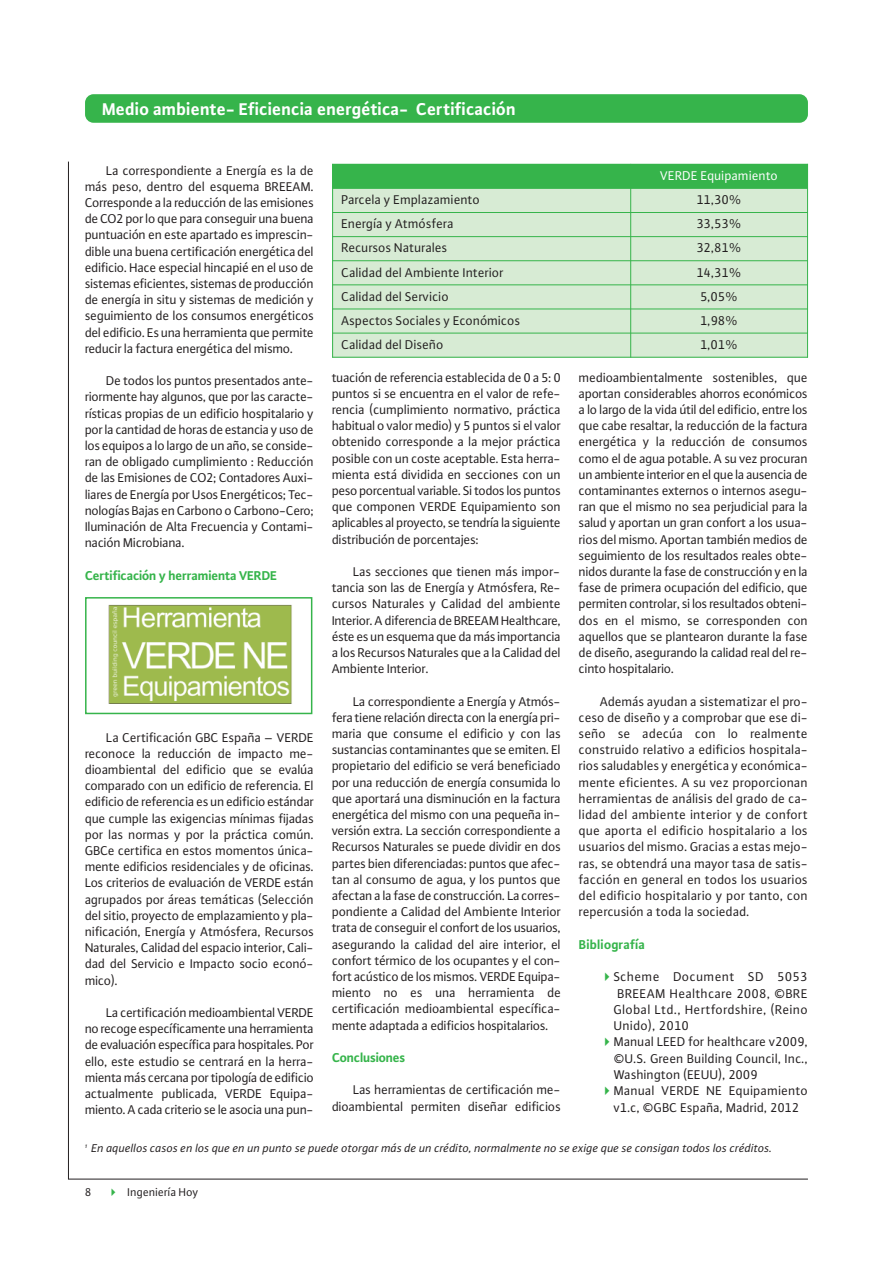
<style>
.page{position:relative;width:893px;height:1263px;background:#fff}
.page>*{position:absolute;margin:0;border:0;box-sizing:border-box;transform-origin:0 0}
.t1{font:700 18px "WILO Plus TF";color:#fff}
.t2{font:13.5px/16.2px "WILO Plus FM";letter-spacing:-.01em;color:#231f20;text-align:justify}
.t3{font:13.5px/16.2px "WILO Plus FM";letter-spacing:.01em;color:#231f20;text-align:center}
.t4{font:700 13.5px "WILO Plus FM";letter-spacing:-.02em;color:#36b44b}
.t5{font:13.5px "WILO Plus FM";color:#fff}
.t6{font:700 13.5px "WILO Plus FM";color:#36b44b}
.t7{font:italic 12px "WILO Plus";color:#231f20}
.t8{font:12px "WILO Plus TF";color:#231f20}
.s1{color:#36b44b}
</style>
<div class="page">
<div style="left:85px;top:94px;width:723px;height:29px;background:#36b44b;border-radius:9px"></div>
<hr style="left:68px;top:1179px;width:740px;height:1px;background:#231f20">
<hr style="left:68px;top:162px;width:1px;height:1017px;background:#231f20">
<img style="left:108px;top:604px;width:184px;height:100px">
<div style="left:85px;top:597px;width:227px;height:117px;border:2px solid #36b44b"></div>
<div style="left:332px;top:164px;width:299px;height:24px;background:#36b44b"></div>
<div style="left:631px;top:164px;width:177px;height:24px;background:#36b44b"></div>
<div style="left:332px;top:188px;width:299px;height:24px;background:#d7ebd4"></div>
<div style="left:631px;top:188px;width:177px;height:24px;background:#d7ebd4"></div>
<div style="left:332px;top:212px;width:299px;height:25px;background:#d7ebd4"></div>
<div style="left:631px;top:212px;width:177px;height:25px;background:#d7ebd4"></div>
<div style="left:332px;top:237px;width:299px;height:24px;background:#d7ebd4"></div>
<div style="left:631px;top:237px;width:177px;height:24px;background:#d7ebd4"></div>
<div style="left:332px;top:261px;width:299px;height:24px;background:#d7ebd4"></div>
<div style="left:631px;top:261px;width:177px;height:24px;background:#d7ebd4"></div>
<div style="left:332px;top:285px;width:299px;height:24px;background:#d7ebd4"></div>
<div style="left:631px;top:285px;width:177px;height:24px;background:#d7ebd4"></div>
<div style="left:332px;top:309px;width:299px;height:24px;background:#d7ebd4"></div>
<div style="left:631px;top:309px;width:177px;height:24px;background:#d7ebd4"></div>
<div style="left:332px;top:333px;width:299px;height:25px;background:#d7ebd4"></div>
<div style="left:631px;top:333px;width:177px;height:25px;background:#d7ebd4"></div>
<hr style="left:332px;top:164px;width:1px;height:194px;background:#36b44b">
<hr style="left:630px;top:164px;width:1px;height:194px;background:#36b44b">
<hr style="left:807px;top:164px;width:1px;height:194px;background:#36b44b">
<hr style="left:332px;top:188px;width:476px;height:1px;background:#36b44b">
<hr style="left:332px;top:212px;width:476px;height:1px;background:#36b44b">
<hr style="left:332px;top:236px;width:476px;height:1px;background:#36b44b">
<hr style="left:332px;top:260px;width:476px;height:1px;background:#36b44b">
<hr style="left:332px;top:284px;width:476px;height:1px;background:#36b44b">
<hr style="left:332px;top:309px;width:476px;height:1px;background:#36b44b">
<hr style="left:332px;top:333px;width:476px;height:1px;background:#36b44b">
<hr style="left:332px;top:357px;width:476px;height:1px;background:#36b44b">
<h1 class="t1" style="left:102px;top:98px;width:415px">Medio ambiente- Eficiencia energética- Certificación</h1>
<p class="t2" style="left:85px;top:162px;width:230px;text-indent:21px">La correspondiente a Energía es la de más peso, dentro del esquema BREEAM.<br>Corresponde a la reducción de las emisiones de CO2 por lo que para conseguir una buena puntuación en este apartado es imprescin&shy;dible una buena certificación energética del edificio. Hace especial hincapié en el uso de sistemas eficientes, sistemas de producción de energía in situ y sistemas de medición y seguimiento de los consumos energéticos del edificio. Es una herramienta que permite reducir la factura energética del mismo.</p>
<p class="t2" style="left:85px;top:372px;width:230px;text-indent:21px">De todos los puntos presentados ante&shy;riormente hay algunos, que por las caracte&shy;rísticas propias de un edificio hospitalario y por la cantidad de horas de estancia y uso de los equipos a lo largo de un año, se conside&shy;ran de obligado cumplimiento : Reducción de las Emisiones de CO2; Contadores Auxi&shy;liares de Energía por Usos Energéticos; Tec&shy;nologías Bajas en Carbono o Carbono-Cero; Iluminación de Alta Frecuencia y Contami&shy;nación Microbiana.</p>
<p class="t4" style="left:85px;top:566px;width:194px">Certificación y herramienta VERDE</p>
<p class="t2" style="left:85px;top:729px;width:230px;text-indent:21px">La Certificación GBC España – VERDE reconoce la reducción de impacto me&shy;dioambiental del edificio que se evalúa comparado con un edificio de referencia. El edificio de referencia es un edificio estándar que cumple las exigencias mínimas fijadas por las normas y por la práctica común.<br>GBCe certifica en estos momentos única&shy;mente edificios residenciales y de oficinas.<br>Los criterios de evaluación de VERDE están agrupados por áreas temáticas (Selección del sitio, proyecto de emplazamiento y pla&shy;nificación, Energía y Atmósfera, Recursos Naturales, Calidad del espacio interior, Cali&shy;dad del Servicio e Impacto socio econó&shy;mico).</p>
<p class="t2" style="left:85px;top:1004px;width:230px;text-indent:21px">La certificación medioambiental VERDE no recoge específicamente una herramienta de evaluación específica para hospitales. Por ello, este estudio se centrará en la herra&shy;mienta más cercana por tipología de edificio actualmente publicada, VERDE Equipa&shy;miento. A cada criterio se le asocia una pun-</p>
<p class="t5" style="left:660px;top:167px;width:119px">VERDE Equipamiento</p>
<p class="t2" style="left:341px;top:191px;width:140px">Parcela y Emplazamiento</p>
<p class="t2" style="left:697px;top:191px;width:46px">11,30%</p>
<p class="t2" style="left:341px;top:215px;width:114px">Energía y Atmósfera</p>
<p class="t2" style="left:697px;top:215px;width:46px">33,53%</p>
<p class="t2" style="left:341px;top:240px;width:108px">Recursos Naturales</p>
<p class="t2" style="left:697px;top:240px;width:46px">32,81%</p>
<p class="t2" style="left:341px;top:264px;width:164px">Calidad del Ambiente Interior</p>
<p class="t2" style="left:697px;top:264px;width:46px">14,31%</p>
<p class="t2" style="left:341px;top:288px;width:109px">Calidad del Servicio</p>
<p class="t2" style="left:700px;top:288px;width:39px">5,05%</p>
<p class="t2" style="left:341px;top:312px;width:180px">Aspectos Sociales y Económicos</p>
<p class="t2" style="left:700px;top:312px;width:39px">1,98%</p>
<p class="t2" style="left:341px;top:336px;width:104px">Calidad del Diseño</p>
<p class="t2" style="left:700px;top:336px;width:39px">1,01%</p>
<p class="t2" style="left:332px;top:369px;width:230px">tuación de referencia establecida de 0 a 5: 0 puntos si se encuentra en el valor de refe&shy;rencia (cumplimiento normativo, práctica habitual o valor medio) y 5 puntos si el valor obtenido corresponde a la mejor práctica posible con un coste aceptable. Esta herra&shy;mienta está dividida en secciones con un peso porcentual variable. Si todos los puntos que componen VERDE Equipamiento son aplicables al proyecto, se tendría la siguiente distribución de porcentajes:</p>
<p class="t2" style="left:332px;top:563px;width:230px;text-indent:21px">Las secciones que tienen más impor&shy;tancia son las de Energía y Atmósfera, Re&shy;cursos Naturales y Calidad del ambiente Interior. A diferencia de BREEAM Healthcare, éste es un esquema que da más importancia a los Recursos Naturales que a la Calidad del Ambiente Interior.</p>
<p class="t2" style="left:332px;top:693px;width:231px;text-indent:21px">La correspondiente a Energía y Atmós&shy;fera tiene relación directa con la energía pri&shy;maria que consume el edificio y con las sustancias contaminantes que se emiten. El propietario del edificio se verá beneficiado por una reducción de energía consumida lo que aportará una disminución en la factura energética del mismo con una pequeña in&shy;versión extra. La sección correspondiente a Recursos Naturales se puede dividir en dos partes bien diferenciadas: puntos que afec&shy;tan al consumo de agua, y los puntos que afectan a la fase de construcción. La corres&shy;pondiente a Calidad del Ambiente Interior trata de conseguir el confort de los usuarios, asegurando la calidad del aire interior, el confort térmico de los ocupantes y el con&shy;fort acústico de los mismos. VERDE Equipa&shy;miento no es una herramienta de certificación medioambiental específica&shy;mente adaptada a edificios hospitalarios.</p>
<p class="t4" style="left:332px;top:1048px;width:75px">Conclusiones</p>
<p class="t2" style="left:332px;top:1082px;width:230px;text-align:right">Las herramientas de certificación me&shy;dioambiental permiten diseñar edificios</p>
<p class="t2" style="left:579px;top:369px;width:230px">medioambientalmente sostenibles, que aportan considerables ahorros económicos a lo largo de la vida útil del edificio, entre los que cabe resaltar, la reducción de la factura energética y la reducción de consumos como el de agua potable. A su vez procuran un ambiente interior en el que la ausencia de contaminantes externos o internos asegu&shy;ran que el mismo no sea perjudicial para la salud y aportan un gran confort a los usua&shy;rios del mismo. Aportan también medios de seguimiento de los resultados reales obte&shy;nidos durante la fase de construcción y en la fase de primera ocupación del edificio, que permiten controlar, si los resultados obteni&shy;dos en el mismo, se corresponden con aquellos que se plantearon durante la fase de diseño, asegurando la calidad real del re&shy;cinto hospitalario.</p>
<p class="t2" style="left:579px;top:693px;width:230px;text-indent:21px">Además ayudan a sistematizar el pro&shy;ceso de diseño y a comprobar que ese di&shy;seño se adecúa con lo realmente construido relativo a edificios hospitala&shy;rios saludables y energética y económica&shy;mente eficientes. A su vez proporcionan herramientas de análisis del grado de ca&shy;lidad del ambiente interior y de confort que aporta el edificio hospitalario a los usuarios del mismo. Gracias a estas mejo&shy;ras, se obtendrá una mayor tasa de satis&shy;facción en general en todos los usuarios del edificio hospitalario y por tanto, con repercusión a toda la sociedad.</p>
<p class="t6" style="left:579px;top:935px;width:68px">Bibliografía</p>
<p class="t2" style="left:614px;top:968px;width:196px;text-indent:-13px"><span class="s1">✔</span>Scheme Document SD 5053<br>BREEAM Healthcare 2008, ©BRE Global Ltd., Hertfordshire, (Reino Unido), 2010</p>
<p class="t2" style="left:614px;top:1034px;width:196px;text-indent:-13px"><span class="s1">✔</span>Manual LEED for healthcare v2009, ©U.S. Green Building Council, Inc., Washington (EEUU), 2009</p>
<p class="t3" style="left:600px;top:1082px;width:209px"><span class="s1">✔</span>Manual VERDE NE Equipamiento v1.c, ©GBC España, Madrid, 2012</p>
<p class="t7" style="left:85px;top:1141px;width:689px"><sup>1</sup> En aquellos casos en los que en un punto se puede otorgar más de un crédito, normalmente no se exige que se consigan todos los créditos.</p>
<p class="t8" style="left:85px;top:1185px;width:8px">8</p>
<p class="t8" style="left:107px;top:1185px;width:93px"><span class="s1">✔</span> Ingeniería Hoy</p>
</div>
